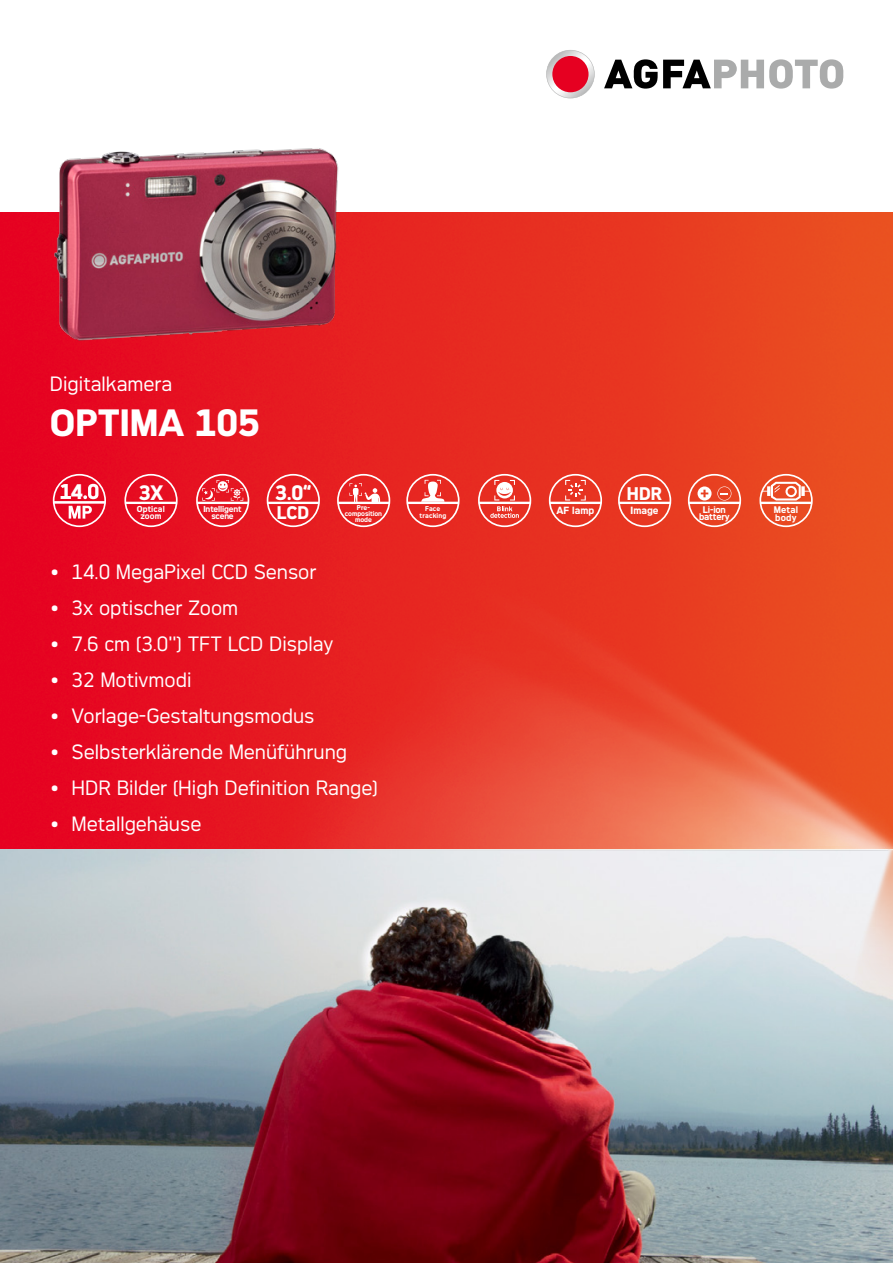
<style>
.page{position:relative;width:893px;height:1263px;background:#fff}
.page>*{position:absolute;margin:0;border:0;box-sizing:border-box;transform-origin:0 0}
.t1{font:700 36px "Agfa Photo Thalis";color:#fff}
.t2{font:700 20.1px "Agfa Photo Thalis";color:#fff}
.t3{font:700 19.8px "Agfa Photo Thalis";color:#fff}
.t4{font:19.5px "Agfa Photo Thalis";color:#fff}
.t5{font:700 17.4px "Agfa Photo Thalis";color:#fff}
.t6{font:700 9.9px "Agfa Photo Thalis";color:#fff}
.t7{font:700 9.15px/6.6px "Agfa Photo Thalis";letter-spacing:-.025em;color:#fff;text-align:center}
.t8{font:700 9.15px/8.2px "Agfa Photo Thalis";letter-spacing:.015em;color:#fff}
.t9{font:700 8.25px/6.6px "Agfa Photo Thalis";letter-spacing:-.015em;color:#fff;text-align:center}
.t10{font:700 8.25px/6.6px "Agfa Photo Thalis";letter-spacing:.01em;color:#fff;text-align:center}
.t11{font:700 6.6px/5.8px "Agfa Photo Thalis";letter-spacing:-.005em;color:#fff;text-align:center}
.t12{font:700 6.6px/6.6px "Agfa Photo Thalis";letter-spacing:.015em;color:#fff;text-align:center}
.s1{font-weight:700}
</style>
<div class="page">
<img style="left:0;top:213px;width:893px;height:1050px">
<svg style="left:604px;top:59px;width:239px;height:30px"></svg>
<svg style="left:546px;top:50px;width:49px;height:48px"></svg>
<img style="left:223px;top:500px;width:670px;height:687px">
<svg style="left:406px;top:474px;width:54px;height:53px;background:#ec5550"></svg>
<svg style="left:53px;top:474px;width:53px;height:53px"></svg>
<svg style="left:124px;top:474px;width:54px;height:53px;background:#e92d3e"></svg>
<svg style="left:478px;top:474px;width:53px;height:53px;background:#ed6259"></svg>
<svg style="left:688px;top:474px;width:53px;height:53px;background:#ec654c"></svg>
<svg style="left:196px;top:474px;width:53px;height:53px;background:#ea434d"></svg>
<svg style="left:759px;top:474px;width:54px;height:53px;background:#ee7457"></svg>
<svg style="left:549px;top:474px;width:53px;height:53px;background:#eb5446"></svg>
<svg style="left:618px;top:474px;width:53px;height:53px;background:#eb523f"></svg>
<svg style="left:267px;top:474px;width:53px;height:53px;background:#e93a3f"></svg>
<svg style="left:337px;top:474px;width:53px;height:53px;background:#eb4e4d"></svg>
<img style="left:51px;top:148px;width:291px;height:198px">
<p class="t4" style="left:50px;top:373px;width:124px">Digitalkamera</p>
<h1 class="t1" style="left:50px;top:401px;width:211px">OPTIMA 105</h1>
<p class="t2" style="left:71px;top:479px;width:14px">4</p>
<p class="t3" style="left:139px;top:481px;width:26px">3X</p>
<p class="t3" style="left:275px;top:481px;width:38px">3.0“</p>
<p class="t5" style="left:627px;top:483px;width:36px">HDR</p>
<p class="t10" style="left:137px;top:506px;width:29px">Optical zoom</p>
<p class="t11" style="left:345px;top:505px;width:39px">Pre&shy;composition mode</p>
<p class="t5" style="left:277px;top:502px;width:34px">LCD</p>
<p class="t7" style="left:699px;top:506px;width:32px">Li-ion battery</p>
<p class="t9" style="left:203px;top:506px;width:40px">Intelligent scene</p>
<p class="t8" style="left:774px;top:505px;width:26px">Metal body</p>
<p class="t6" style="left:556px;top:504px;width:39px">AF lamp</p>
<p class="t6" style="left:631px;top:504px;width:29px">Image</p>
<p class="t12" style="left:420px;top:505px;width:28px">Face tracking</p>
<p class="t4" style="left:50px;top:561px;width:267px"><span class="s1">•</span> 14.0 MegaPixel CCD Sensor</p>
<p class="t4" style="left:50px;top:597px;width:189px"><span class="s1">•</span> 3x optischer Zoom</p>
<p class="t4" style="left:50px;top:633px;width:285px"><span class="s1">•</span> 7.6 cm (3.0'') TFT LCD Display</p>
<p class="t4" style="left:50px;top:669px;width:143px"><span class="s1">•</span> 32 Motivmodi</p>
<p class="t4" style="left:50px;top:705px;width:266px"><span class="s1">•</span> Vorlage-Gestaltungsmodus</p>
<p class="t4" style="left:50px;top:741px;width:298px"><span class="s1">•</span> Selbsterklärende Menüführung</p>
<p class="t4" style="left:50px;top:777px;width:329px"><span class="s1">•</span> HDR Bilder (High Definition Range)</p>
<p class="t4" style="left:50px;top:813px;width:152px"><span class="s1">•</span> Metallgehäuse</p>
</div>
